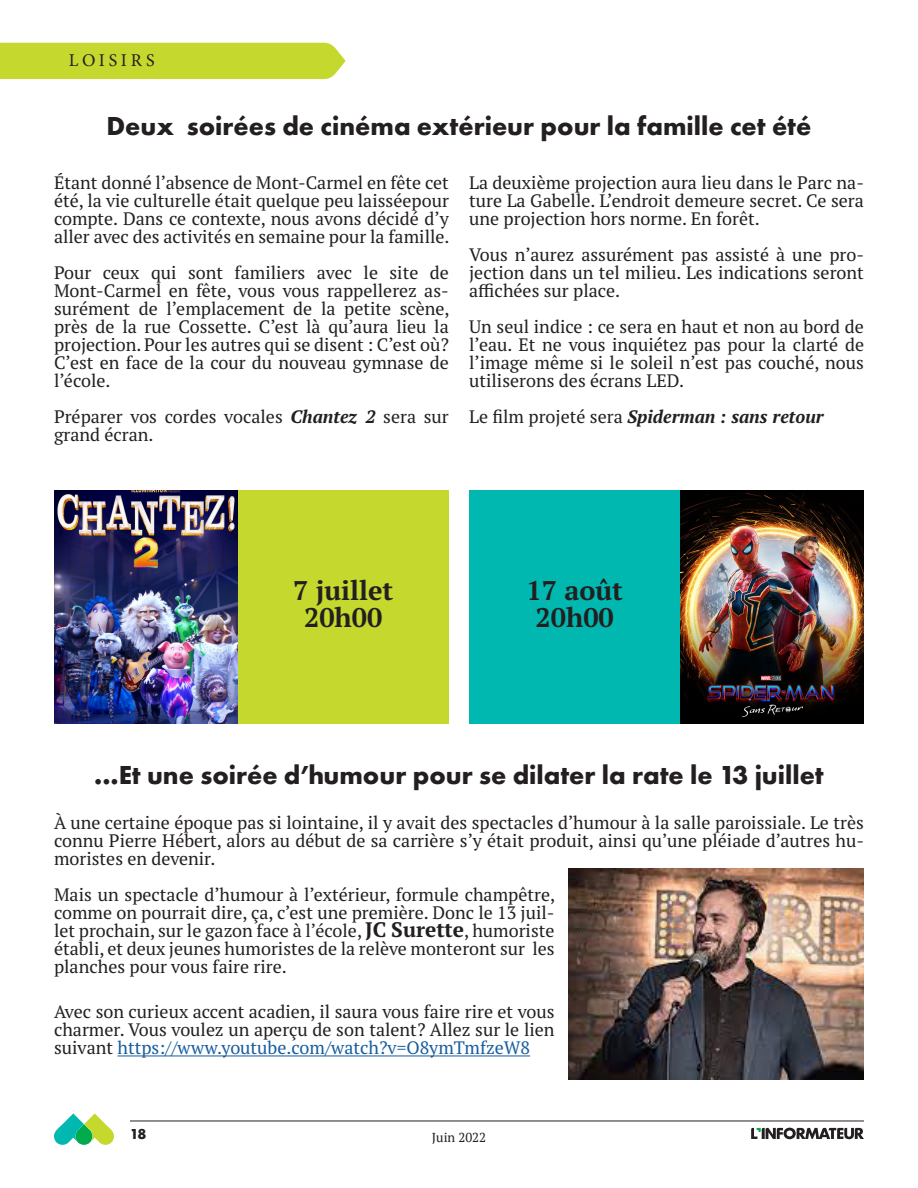
<style>
.page{position:relative;width:918px;height:1188px;background:#fff}
.page>*{position:absolute;margin:0;border:0;box-sizing:border-box;transform-origin:0 0}
.t1{font:700 27px "Futura PT";color:#231f20}
.t2{font:700 27px "PT Serif Pro";color:#231f20}
.t3{font:18px/18px "PT Serif Pro";color:#231f20;text-align:justify}
.t4{font:italic 700 18px "PT Serif Pro";color:#231f20}
.Table_des_matières{font:18px "Minion Pro";letter-spacing:.205em;color:#231f20}
.t5{font:700 15px "Futura PT";color:#231f20}
.t6{font:12.9px "PT Serif";color:#231f20}
.s1{font-weight:700;font-style:italic}
.s2{font-weight:400;font-style:normal}
.s3{font-weight:700;font-size:21px}
.s4{color:#175d9e}
</style>
<div class="page">
<svg style="left:54px;top:1113px;width:60px;height:32px"></svg>
<hr style="left:130px;top:1121px;width:734px;height:1px;background:#231f20">
<svg style="left:751px;top:1128px;width:113px;height:11px"></svg>
<div style="left:54px;top:490px;width:395px;height:234px;background:#c4d82d"></div>
<div style="left:0;top:43px;width:346px;height:36px;background:#c4d82d"></div>
<img style="left:54px;top:490px;width:184px;height:234px">
<hr style="left:118px;top:1056px;width:412px;height:1px;background:#175d9e">
<div style="left:469px;top:490px;width:395px;height:234px;background:#00b8af"></div>
<img style="left:680px;top:490px;width:184px;height:234px">
<img style="left:568px;top:868px;width:296px;height:212px">
<p class="Table_des_matières" style="left:69px;top:48px;width:87px">LOISIRS</p>
<p class="t1" style="left:107px;top:109px;width:706px">Deux soirées de cinéma extérieur pour la famille cet été</p>
<p class="t3" style="left:54px;top:173px;width:397px">Étant donné l’absence de Mont-Carmel en fête cet été, la vie culturelle était quelque peu laisséepour compte. Dans ce contexte, nous avons décidé d’y aller avec des activités en semaine pour la famille.</p>
<p class="t3" style="left:54px;top:263px;width:397px">Pour ceux qui sont familiers avec le site de Mont-Carmel en fête, vous vous rappellerez as&shy;surément de l’emplacement de la petite scène, près de la rue Cossette. C’est là qu’aura lieu la projection. Pour les autres qui se disent : C’est où?<br>C’est en face de la cour du nouveau gymnase de l’école.</p>
<p class="t3" style="left:54px;top:407px;width:396px">Préparer vos cordes vocales <span class="s1">Chantez 2</span> sera sur grand écran.</p>
<p class="t3" style="left:469px;top:173px;width:396px">La deuxième projection aura lieu dans le Parc na&shy;ture La Gabelle. L’endroit demeure secret. Ce sera une projection hors norme. En forêt.</p>
<p class="t3" style="left:469px;top:245px;width:396px">Vous n’aurez assurément pas assisté à une pro&shy;jection dans un tel milieu. Les indications seront affichées sur place.</p>
<p class="t3" style="left:469px;top:317px;width:396px">Un seul indice : ce sera en haut et non au bord de l’eau. Et ne vous inquiétez pas pour la clarté de l’image même si le soleil n’est pas couché, nous utiliserons des écrans LED.</p>
<p class="t4" style="left:469px;top:404px;width:356px"><span class="s2">Le film projeté sera</span> Spiderman : sans retour</p>
<p class="t2" style="left:293px;top:573px;width:102px">7 juillet</p>
<p class="t2" style="left:304px;top:600px;width:80px">20h00</p>
<p class="t2" style="left:527px;top:573px;width:98px">17 août</p>
<p class="t2" style="left:536px;top:600px;width:80px">20h00</p>
<p class="t1" style="left:94px;top:758px;width:731px">...Et une soirée d’humour pour se dilater la rate le 13 juillet</p>
<p class="t3" style="left:54px;top:813px;width:812px">À une certaine époque pas si lointaine, il y avait des spectacles d’humour à la salle paroissiale. Le très connu Pierre Hébert, alors au début de sa carrière s’y était produit, ainsi qu’une pléiade d’autres hu&shy;moristes en devenir.</p>
<p class="t3" style="left:54px;top:885px;width:503px">Mais un spectacle d’humour à l’extérieur, formule champêtre, comme on pourrait dire, ça, c’est une première. Donc le 13 juil&shy;let prochain, sur le gazon face à l’école, <span class="s3">JC Surette</span>, humoriste établi, et deux jeunes humoristes de la relève monteront sur les planches pour vous faire rire.</p>
<p class="t3" style="left:54px;top:1002px;width:502px">Avec son curieux accent acadien, il saura vous faire rire et vous charmer. Vous voulez un aperçu de son talent? Allez sur le lien suivant <span class="s4">https://www.youtube.com/watch?v=O8ymTmfzeW8</span></p>
<p class="t5" style="left:130px;top:1124px;width:18px">18</p>
<p class="t6" style="left:432px;top:1129px;width:56px">Juin 2022</p>
</div>
